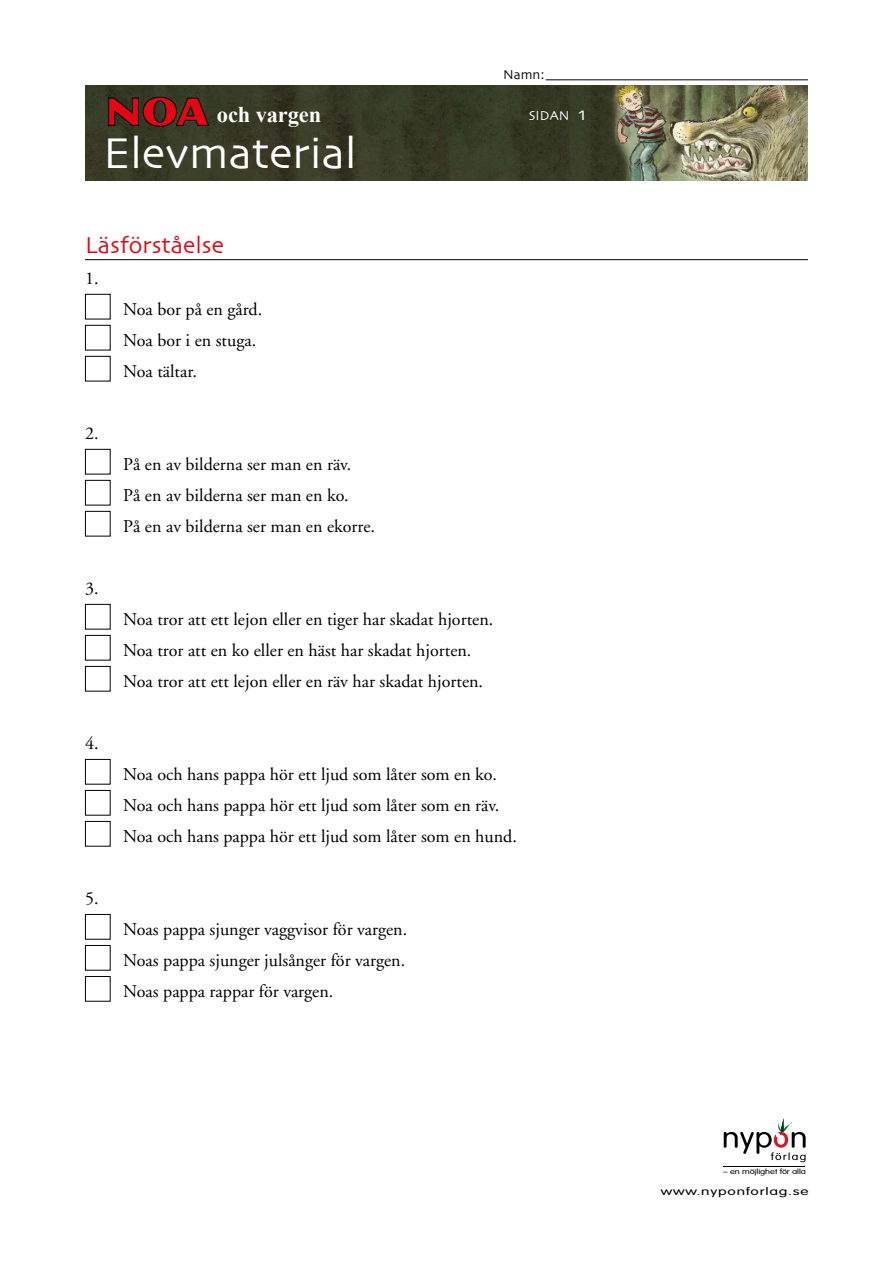
<style>
.page{position:relative;width:893px;height:1263px;background:#fff}
.page>*{position:absolute;margin:0;border:0;box-sizing:border-box;transform-origin:0 0}
.t1{font:45px "Skia";color:#fff}
.t2{font:24px "Skia";color:#e30613}
.t3{font:700 22.5px "Times New Roman";letter-spacing:-.005em;color:#fff}
.t4{font:18px/31px "Adobe Garamond";color:#000}
.t5{font:13.5px "Skia";color:#fff}
.t6{font:13.5px "Skia";color:#000}
.t7{font:300 10.5px "VAG Rounded";letter-spacing:.05em;color:#000;scale:1.48 1}
.t8{font:300 7.2px "VAG Rounded";letter-spacing:-.005em;color:#000;scale:1.28 1}
.s1{font-size:19.5px}
</style>
<div class="page">
<img style="left:85px;top:85px;width:723px;height:95px">
<svg style="left:108px;top:97px;width:101px;height:30px;background:#7b1916"></svg>
<svg style="left:724px;top:1118px;width:82px;height:44px"></svg>
<hr style="left:724px;top:1167px;width:81px;height:1px;background:#000">
<hr style="left:546px;top:79px;width:262px;height:1px;background:#000">
<hr style="left:85px;top:259px;width:723px;height:1px;background:#000">
<div style="left:85px;top:294px;width:26px;height:25px;border:1px solid #000"></div>
<div style="left:85px;top:325px;width:26px;height:25px;border:1px solid #000"></div>
<div style="left:85px;top:356px;width:26px;height:25px;border:1px solid #000"></div>
<div style="left:85px;top:449px;width:26px;height:25px;border:1px solid #000"></div>
<div style="left:85px;top:480px;width:26px;height:25px;border:1px solid #000"></div>
<div style="left:85px;top:511px;width:26px;height:25px;border:1px solid #000"></div>
<div style="left:85px;top:604px;width:26px;height:25px;border:1px solid #000"></div>
<div style="left:85px;top:635px;width:26px;height:25px;border:1px solid #000"></div>
<div style="left:85px;top:666px;width:26px;height:25px;border:1px solid #000"></div>
<div style="left:85px;top:759px;width:26px;height:25px;border:1px solid #000"></div>
<div style="left:85px;top:790px;width:26px;height:25px;border:1px solid #000"></div>
<div style="left:85px;top:821px;width:26px;height:25px;border:1px solid #000"></div>
<div style="left:85px;top:914px;width:26px;height:25px;border:1px solid #000"></div>
<div style="left:85px;top:945px;width:26px;height:25px;border:1px solid #000"></div>
<div style="left:85px;top:976px;width:26px;height:25px;border:1px solid #000"></div>
<p class="t6" style="left:503px;top:67px;width:43px">Namn:</p>
<p class="t3" style="left:217px;top:98px;width:106px">och vargen</p>
<p class="t5" style="left:529px;top:107px;width:58px">SIDAN <span class="s1">1</span></p>
<h1 class="t1" style="left:103px;top:126px;width:255px">Elevmaterial</h1>
<h2 class="t2" style="left:85px;top:231px;width:140px">Läsförståelse</h2>
<p class="t4" style="left:85px;top:263px;width:15px">1.</p>
<p class="t4" style="left:123px;top:294px;width:140px">Noa bor på en gård.<br>Noa bor i en stuga.<br>Noa tältar.</p>
<p class="t4" style="left:85px;top:418px;width:15px">2.</p>
<p class="t4" style="left:85px;top:573px;width:15px">3.</p>
<p class="t4" style="left:85px;top:728px;width:15px">4.</p>
<p class="t4" style="left:85px;top:883px;width:15px">5.</p>
<p class="t4" style="left:123px;top:449px;width:253px">På en av bilderna ser man en räv.<br>På en av bilderna ser man en ko.<br>På en av bilderna ser man en ekorre.</p>
<p class="t4" style="left:123px;top:604px;width:372px">Noa tror att ett lejon eller en tiger har skadat hjorten.<br>Noa tror att en ko eller en häst har skadat hjorten.<br>Noa tror att ett lejon eller en räv har skadat hjorten.</p>
<p class="t4" style="left:123px;top:759px;width:395px">Noa och hans pappa hör ett ljud som låter som en ko.<br>Noa och hans pappa hör ett ljud som låter som en räv.<br>Noa och hans pappa hör ett ljud som låter som en hund.</p>
<p class="t4" style="left:123px;top:914px;width:285px;text-align:justify">Noas pappa sjunger vaggvisor för vargen.<br>Noas pappa sjunger julsånger för vargen.<br>Noas pappa rappar för vargen.</p>
<p class="t8" style="left:723px;top:1167px;width:66px">– en möjlighet för alla</p>
<p class="t7" style="left:661px;top:1185px;width:101px">www.nyponforlag.se</p>
</div>
